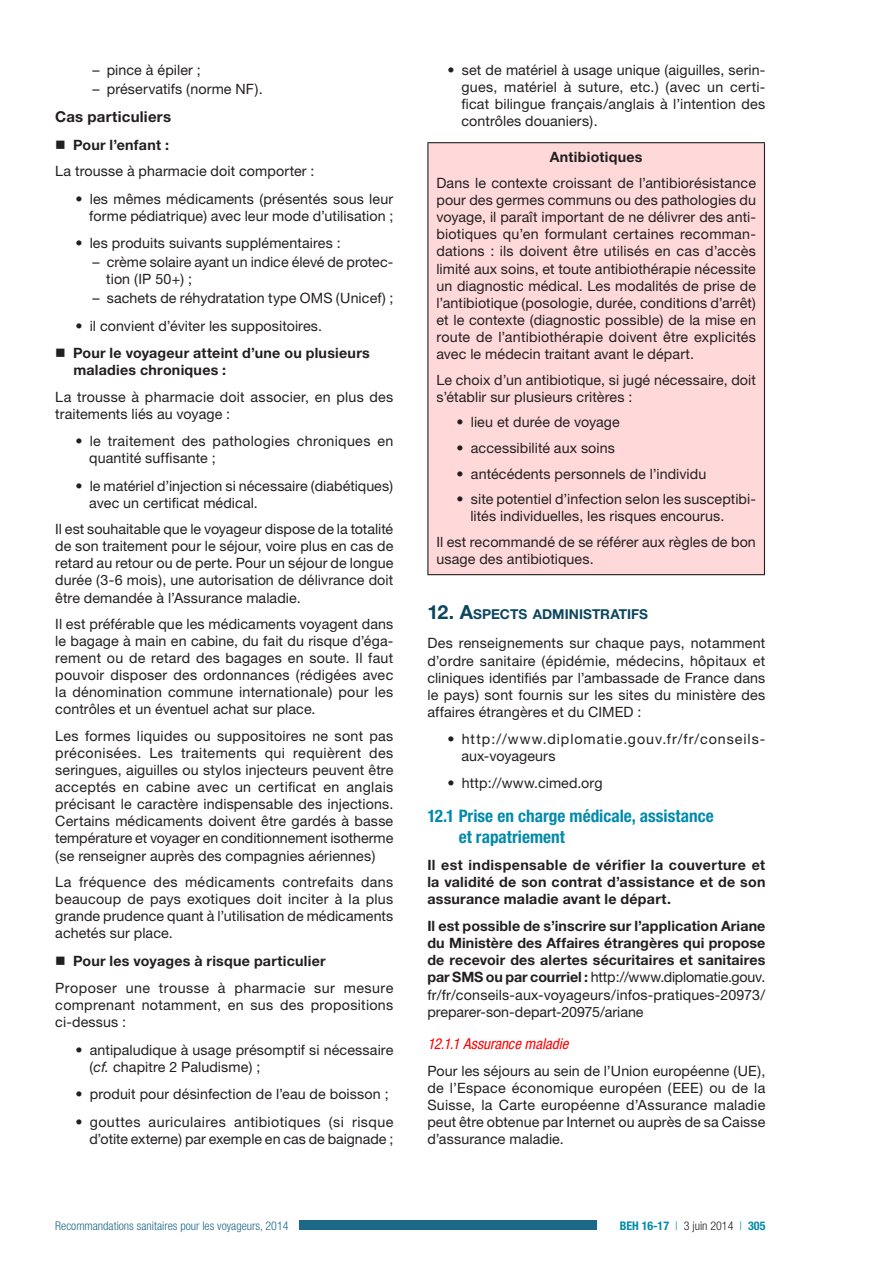
<style>
.page{position:relative;width:893px;height:1263px;background:#fff}
.page>*{position:absolute;margin:0;border:0;box-sizing:border-box;transform-origin:0 0}
.t1{font:700 condensed 17.25px/20.7px "Helvetica Neue LT Std";color:#008aac}
.t2{font:italic condensed 15px "Helvetica Neue LT Std";color:#f00}
.t3{font:700 15px "Helvetica Neue";color:#231f20}
.t4{font:14.25px/17.1px "Helvetica Neue";letter-spacing:.015em;color:#231f20;text-align:justify}
.t5{font:700 14.25px/17.1px "Helvetica Neue";letter-spacing:.015em;color:#231f20;text-align:justify}
.t6{font:14.25px/17.1px "Helvetica Neue";letter-spacing:.07em;color:#231f20}
.t7{font:700 13.65px "Helvetica Neue";letter-spacing:.005em;color:#0b4660}
.t8{font:300 condensed 12px "Helvetica Neue";color:#1c6889}
.t9{font:700 condensed 12px "Helvetica Neue";color:#008aac}
.s1{font-style:italic}
.s2{font-size:19.5px}
.s3{font-weight:700}
.s4{font-weight:300}
.s5{font-weight:300;color:#231f20}
</style>
<div class="page">
<div style="left:299px;top:1220px;width:297px;height:10px;background:#1c6889"></div>
<div style="left:428px;top:143px;width:336px;height:432px;background:#ffd9d9"></div>
<hr style="left:427px;top:142px;width:338px;height:1px;background:#231f20">
<hr style="left:427px;top:143px;width:1px;height:431px;background:#231f20">
<hr style="left:764px;top:143px;width:1px;height:431px;background:#231f20">
<hr style="left:427px;top:574px;width:338px;height:1px;background:#231f20">
<p class="t4" style="left:92px;top:61px;width:110px">– pince à épiler ;</p>
<p class="t4" style="left:92px;top:80px;width:172px">– préservatifs (norme NF).</p>
<p class="t3" style="left:55px;top:108px;width:117px">Cas particuliers</p>
<p class="t5" style="left:73px;top:136px;width:97px">Pour l’enfant :</p>
<p class="t4" style="left:55px;top:162px;width:261px">La trousse à pharmacie doit comporter :</p>
<p class="t4" style="left:75px;top:190px;width:319px;text-align:right">• les mêmes médicaments (présentés sous leur forme pédiatrique) avec leur mode d’utilisation ;</p>
<p class="t4" style="left:75px;top:234px;width:267px">• les produits suivants supplémentaires :</p>
<p class="t4" style="left:106px;top:253px;width:289px;text-indent:-14px">– crème solaire ayant un indice élevé de protec&shy;tion (IP 50+) ;</p>
<p class="t4" style="left:92px;top:289px;width:219px">– sachets de réhydratation type OMS</p>
<p class="t4" style="left:336px;top:289px;width:59px">(Unicef) ;</p>
<p class="t4" style="left:75px;top:317px;width:248px">• il convient d’éviter les suppositoires.</p>
<p class="t5" style="left:73px;top:344px;width:298px">Pour le voyageur atteint d’une ou plusieurs maladies chroniques :</p>
<p class="t4" style="left:55px;top:388px;width:340px">La trousse à pharmacie doit associer, en plus des traitements liés au voyage :</p>
<p class="t4" style="left:89px;top:432px;width:306px;text-indent:-14px">• le traitement des pathologies chroniques en quantité suffisante ;</p>
<p class="t4" style="left:89px;top:477px;width:305px;text-indent:-14px">• le matériel d’injection si nécessaire (diabétiques) avec un certificat médical.</p>
<p class="t4" style="left:55px;top:520px;width:340px">I l est souhaitable que le voyageur dispose de la totalité de son traitement pour le séjour, voire plus en cas de retard au retour ou de perte. Pour un séjour de longue durée (3-6 mois), une autorisation de délivrance doit être demandée à l’Assurance maladie.</p>
<p class="t4" style="left:55px;top:615px;width:340px">I l est préférable que les médicaments voyagent dans le bagage à main en cabine, du fait du risque d’éga&shy;rement ou de retard des bagages en soute. I l faut pouvoir disposer des ordonnances (rédigées avec la dénomination commune internationale) pour les contrôles et un éventuel achat sur place.</p>
<p class="t4" style="left:55px;top:727px;width:340px">Les formes liquides ou suppositoires ne sont pas préconisées. Les traitements qui requièrent des seringues, aiguilles ou stylos injecteurs peuvent être acceptés en cabine avec un certificat en anglais précisant le caractère indispensable des injections.<br>Certains médicaments doivent être gardés à basse température et voyager en conditionnement isotherme (se renseigner auprès des compagnies aériennes)</p>
<p class="t4" style="left:55px;top:873px;width:340px">La fréquence des médicaments contrefaits dans beaucoup de pays exotiques doit inciter à la plus grande prudence quant à l’utilisation de médicaments achetés sur place.</p>
<p class="t5" style="left:73px;top:952px;width:254px">Pour les voyages à risque particulier</p>
<p class="t4" style="left:55px;top:979px;width:340px">Proposer une trousse à pharmacie sur mesure comprenant notamment, en sus des propositions ci-dessus :</p>
<p class="t4" style="left:89px;top:1041px;width:306px;text-indent:-14px">• antipaludique à usage présomptif si nécessaire (<span class="s1">cf.</span> chapitre 2 Paludisme) ;</p>
<p class="t4" style="left:76px;top:1085px;width:315px">• produit pour désinfection de l’eau de boisson ;</p>
<p class="t4" style="left:76px;top:1113px;width:319px;text-align:right">• gouttes auriculaires antibiotiques (si risque d’otite externe) par exemple en cas de baignade ;</p>
<p class="t4" style="left:461px;top:61px;width:306px;text-indent:-14px">• set de matériel à usage unique (aiguilles, serin&shy;gues, matériel à suture, etc.) (avec un certi&shy;ficat bilingue français/anglais à l’intention des contrôles douaniers).</p>
<p class="t5" style="left:550px;top:148px;width:94px">Antibiotiques</p>
<p class="t4" style="left:436px;top:174px;width:321px">Dans le contexte croissant de l’antibiorésistance pour des germes communs ou des pathologies du voyage, il paraît important de ne délivrer des anti&shy;biotiques qu’en formulant certaines recomman&shy;dations : ils doivent être utilisés en cas d’accès limité aux soins, et toute antibiothérapie nécessite un diagnostic médical. Les modalités de prise de l’antibiotique (posologie, durée, conditions d’arrêt) et le contexte (diagnostic possible) de la mise en route de l’antibiothérapie doivent être explicités avec le médecin traitant avant le départ.</p>
<p class="t4" style="left:436px;top:371px;width:321px">Le choix d’un antibiotique, si jugé nécessaire, doit s’établir sur plusieurs critères :</p>
<p class="t4" style="left:457px;top:414px;width:165px">• lieu et durée de voyage</p>
<p class="t4" style="left:457px;top:439px;width:160px">• accessibilité aux soins</p>
<p class="t4" style="left:457px;top:465px;width:251px">• antécédents personnels de l’individu</p>
<p class="t4" style="left:470px;top:490px;width:287px;text-indent:-14px">• site potentiel d’infection selon les susceptibi&shy;lités individuelles, les risques encourus.</p>
<p class="t4" style="left:436px;top:533px;width:321px">I l est recommandé de se référer aux règles de bon usage des antibiotiques.</p>
<p class="t7" style="left:427px;top:606px;width:222px"><span class="s2">12. A</span>SPECTS ADMINISTRATIFS</p>
<p class="t4" style="left:427px;top:635px;width:340px">Des renseignements sur chaque pays, notamment d’ordre sanitaire (épidémie, médecins, hôpitaux et cliniques identifiés par l’ambassade de France dans le pays) sont fournis sur les sites du ministère des affaires étrangères et du CIM</p>
<p class="t4" style="left:615px;top:703px;width:28px">ED :</p>
<p class="t6" style="left:461px;top:730px;width:306px;text-indent:-14px">• http://www.diplomatie.gouv.fr/fr/conseils&shy;aux-voyageurs</p>
<p class="t4" style="left:448px;top:774px;width:157px">• http://www.cimed.org</p>
<p class="t1" style="left:459px;top:806px;width:257px;text-indent:-31px">12.1 Prise en charge médicale, assistance et rapatriement</p>
<p class="t5" style="left:427px;top:856px;width:340px">Il est indispensable de vérifier la couverture et la validité de son contrat d’assistance et de son assurance maladie avant le départ.</p>
<p class="t5" style="left:427px;top:917px;width:340px">Il est possible de s’inscrire sur l’application Ariane du Ministère des Affaires étrangères qui propose de recevoir des alertes sécuritaires et sanitaires par SMS</p>
<p class="t4" style="left:427px;top:968px;width:339px;text-indent:59px"><span class="s3">ou par courriel :</span> http://www.diplomatie.gouv. fr/fr/conseils-aux-voyageurs/infos-pratiques-20973/ preparer-son-depart-20975/ariane</p>
<p class="t2" style="left:427px;top:1035px;width:143px">12.1.1 Assurance maladie</p>
<p class="t4" style="left:427px;top:1062px;width:340px">Pour les séjours au sein de l’Union européenne (UE), de l’Espace économique européen (EEE) ou de la Suisse, la Carte européenne d’Assurance maladie peut être obtenue par I nternet ou auprès de sa Caisse d’assurance maladie.</p>
<p class="t8" style="left:55px;top:1219px;width:235px">Recommandations sanitaires pour les voyageurs, 2014</p>
<p class="t9" style="left:620px;top:1218px;width:147px">BEH 16-17 <span class="s4">|</span> <span class="s5">3 juin 2014</span> <span class="s4">|</span> 305</p>
</div>
